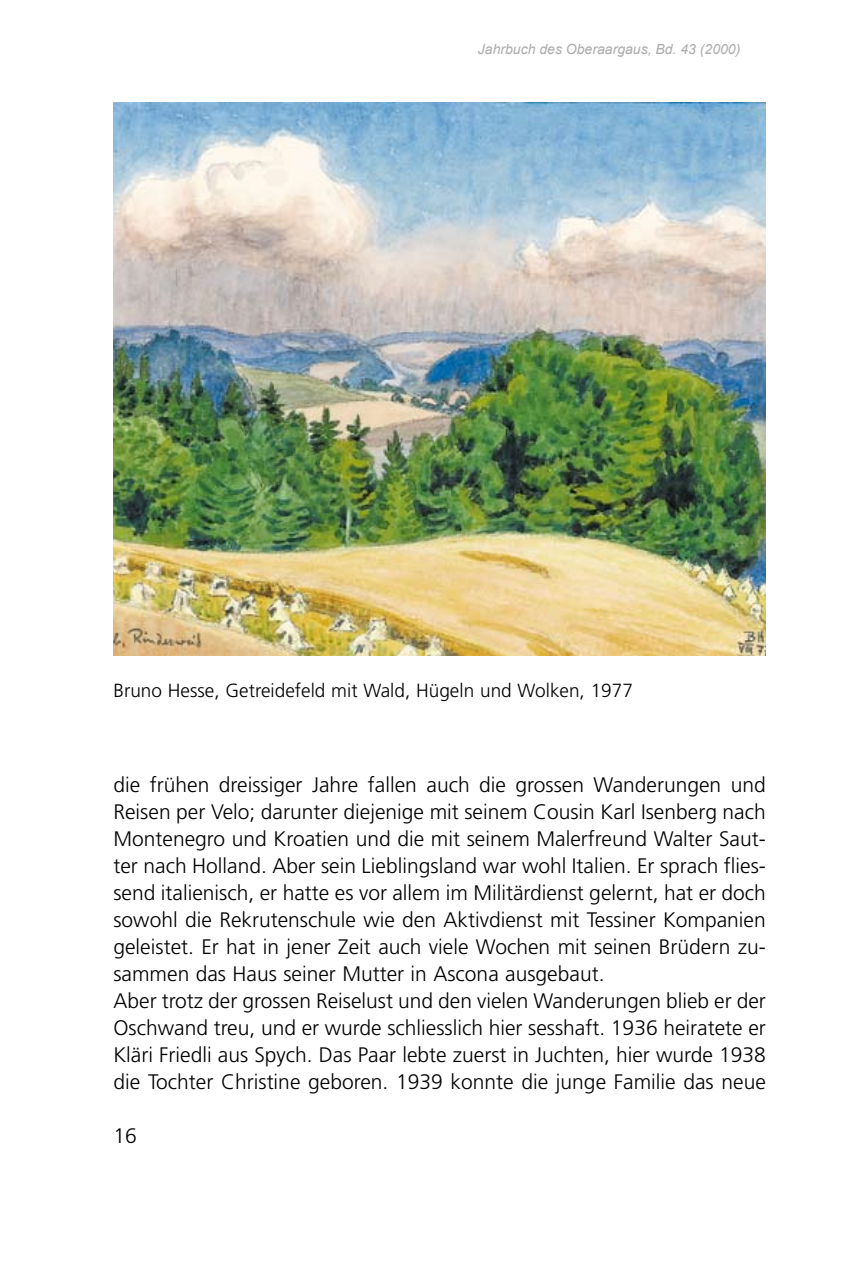
<style>
.page{position:relative;width:851px;height:1276px;background:#fff}
.page>*{position:absolute;margin:0;border:0;box-sizing:border-box;transform-origin:0 0}
.t1{font:300 21px/27px "Frutiger";color:#000}
.t2{font:300 19px "Frutiger";color:#000}
.t3{font:italic 14px "Arial";color:#ababab}
</style>
<div class="page">
<img style="left:113px;top:102px;width:652px;height:553px">
<p class="t3" style="left:478px;top:40px;width:264px">Jahrbuch des Oberaargaus, Bd. 43 (2000)</p>
<p class="t2" style="left:113px;top:679px;width:521px">Bruno Hesse, Getreidefeld mit Wald, Hügeln und Wolken, 1977</p>
<p class="t1" style="left:113px;top:771px;width:654px">die frühen dreissiger Jahre fallen auch die grossen Wanderungen und Reisen per Velo; darunter diejenige mit seinem Cousin Karl Isenberg nach Montenegro und Kroatien und die mit seinem Malerfreund Walter Saut&shy;ter nach Holland. Aber sein Lieblingsland war wohl Italien. Er sprach flies&shy;send italienisch, er hatte es vor allem im Militärdienst gelernt, hat er doch sowohl die Rekrutenschule wie den Aktivdienst mit Tessiner Kompanien geleistet. Er hat in jener Zeit auch viele Wochen mit seinen Brüdern zu&shy;sammen das Haus seiner Mutter in Ascona ausgebaut.<br>Aber trotz der grossen Reiselust und den vielen Wanderungen blieb er der Oschwand treu, und er wurde schliesslich hier sesshaft. 1936 heiratete er Kläri Friedli aus Spych. Das Paar lebte zuerst in Juchten, hier wurde 1938 die Tochter Christine geboren. 1939 konnte die junge Familie das neue</p>
<p class="t1" style="left:113px;top:1122px;width:25px">16</p>
</div>
